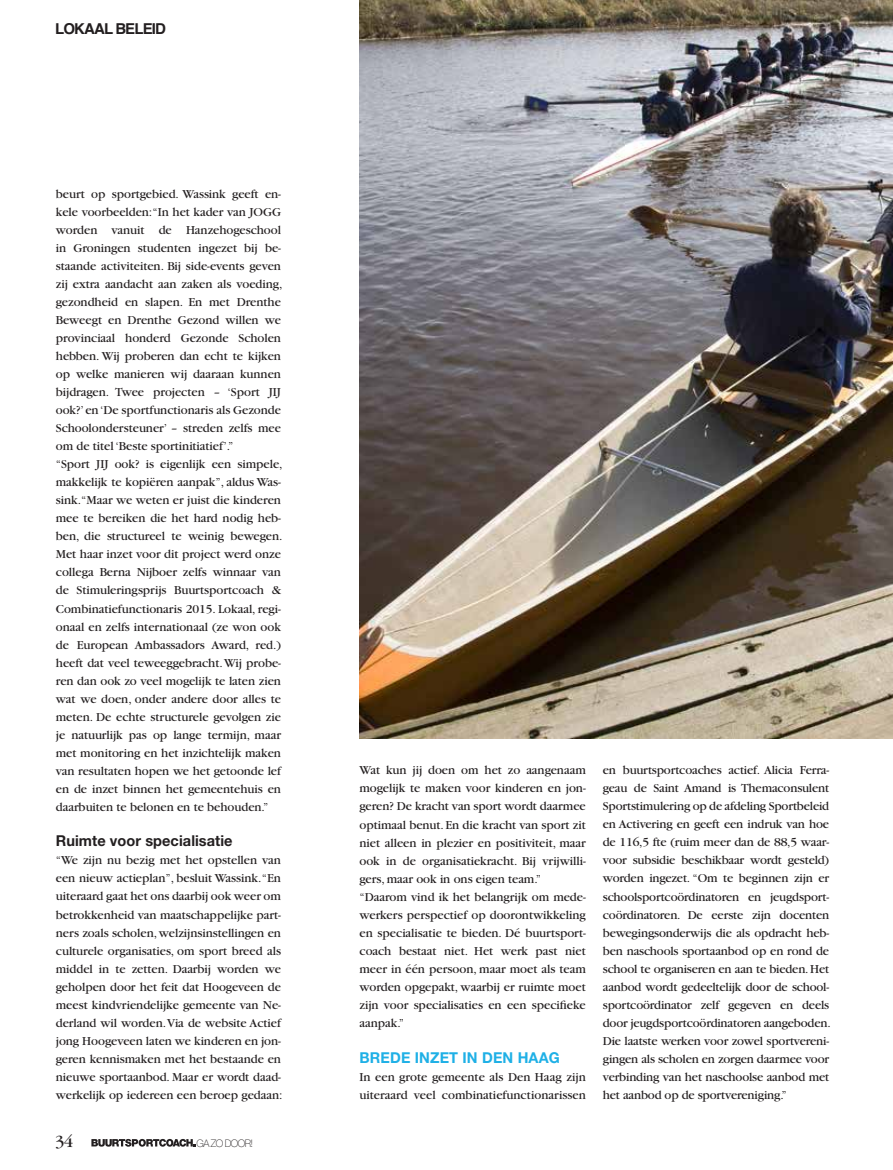
<style>
.page{position:relative;width:893px;height:1170px;background:#fff}
.page>*{position:absolute;margin:0;border:0;box-sizing:border-box;transform-origin:0 0}
.t1{font:18px "Garamond";color:#231f20}
.t2{font:700 15px "Helvetica Neue LT Std";letter-spacing:.005em;color:#231f20}
.t3{font:700 15px "Helvetica Neue LT Std";letter-spacing:.01em;color:#1fb0e6}
.t4{font:700 15px "Helvetica";letter-spacing:-.06em;color:#231f20}
.t5{font:12.75px/18px "Garamond";letter-spacing:-.005em;color:#231f20}
.t6{font:100 10.35px "Helvetica Neue LT Std";letter-spacing:-.06em;color:#231f20}
</style>
<div class="page">
<svg style="left:91px;top:1138px;width:104px;height:8px"></svg>
<img style="left:359px;top:0;width:534px;height:738px">
<p class="t4" style="left:55px;top:16px;width:112px">LOKAAL BELEID</p>
<p class="t5" style="left:56px;top:185px;width:228px">beurt op sportgebied. Wassink geeft en&shy;kele voorbeelden:“In het kader van JOGG worden vanuit de Hanzehogeschool in Groningen studenten ingezet bij be&shy;staande activiteiten. Bij side-events geven zij extra aandacht aan zaken als voeding, gezondheid en slapen. En met Drenthe Beweegt en Drenthe Gezond willen we provinciaal honderd Gezonde Scholen hebben. Wij proberen dan echt te kijken op welke manieren wij daaraan kunnen bijdragen. Twee projecten – ‘Sport JIJ ook?’ en ‘De sportfunctionaris als Gezonde Schoolondersteuner’ – streden zelfs mee om de titel ‘Beste sportinitiatief’.”<br>“Sport JIJ ook? is eigenlijk een simpele, makkelijk te kopiëren aanpak”, aldus Was&shy;sink.“Maar we weten er juist die kinderen mee te bereiken die het hard nodig heb&shy;ben, die structureel te weinig bewegen.<br>Met haar inzet voor dit project werd onze collega Berna Nijboer zelfs winnaar van de Stimuleringsprijs Buurtsportcoach &amp; Combinatiefunctionaris 2015. Lokaal, regi&shy;onaal en zelfs internationaal (ze won ook de European Ambassadors Award, red.) heeft dat veel teweeggebracht. Wij probe&shy;ren dan ook zo veel mogelijk te laten zien wat we doen, onder andere door alles te meten. De echte structurele gevolgen zie je natuurlijk pas op lange termijn, maar met monitoring en het inzichtelijk maken van resultaten hopen we het getoonde lef en de inzet binnen het gemeentehuis en daarbuiten te belonen en te behouden.”</p>
<p class="t2" style="left:56px;top:831px;width:178px">Ruimte voor specialisatie</p>
<p class="t5" style="left:56px;top:851px;width:228px">“We zijn nu bezig met het opstellen van een nieuw actieplan”, besluit Wassink.“En uiteraard gaat het ons daarbij ook weer om betrokkenheid van maatschappelijke part&shy;ners zoals scholen, welzijnsinstellingen en culturele organisaties, om sport breed als middel in te zetten. Daarbij worden we geholpen door het feit dat Hoogeveen de meest kindvriendelijke gemeente van Ne&shy;derland wil worden. Via de website Actief jong Hoogeveen laten we kinderen en jon&shy;geren kennismaken met het bestaande en nieuwe sportaanbod. Maar er wordt daad&shy;werkelijk op iedereen een beroep gedaan:</p>
<h1 class="t1" style="left:55px;top:1131px;width:20px">34</h1>
<p class="t6" style="left:196px;top:1136px;width:58px">GA ZO DOOR!</p>
<p class="t5" style="left:359px;top:761px;width:228px">Wat kun jij doen om het zo aangenaam mogelijk te maken voor kinderen en jon&shy;geren? De kracht van sport wordt daarmee optimaal benut. En die kracht van sport zit niet alleen in plezier en positiviteit, maar ook in de organisatiekracht. Bij vrijwilli&shy;gers, maar ook in ons eigen team.” “Daarom vind ik het belangrijk om mede&shy;werkers perspectief op doorontwikkeling en specialisatie te bieden. Dé buurtsport&shy;coach bestaat niet. Het werk past niet meer in één persoon, maar moet als team worden opgepakt, waarbij er ruimte moet zijn voor specialisaties en een specifieke aanpak.”</p>
<p class="t3" style="left:359px;top:1047px;width:202px">BREDE INZET IN DEN HAAG</p>
<p class="t5" style="left:359px;top:1067px;width:228px">In een grote gemeente als Den Haag zijn uiteraard veel combinatiefunctionarissen</p>
<p class="t5" style="left:603px;top:761px;width:229px">en buurtsportcoaches actief. Alicia Ferra&shy;geau de Saint Amand is Themaconsulent Sportstimulering op de afdeling Sportbeleid en Activering en geeft een indruk van hoe de 116,5 fte (ruim meer dan de 88,5 waar&shy;voor subsidie beschikbaar wordt gesteld) worden ingezet. “Om te beginnen zijn er schoolsportcoördinatoren en jeugdsport&shy;coördinatoren. De eerste zijn docenten bewegingsonderwijs die als opdracht heb&shy;ben naschools sportaanbod op en rond de school te organiseren en aan te bieden. Het aanbod wordt gedeeltelijk door de school&shy;sportcoördinator zelf gegeven en deels door jeugdsportcoördinatoren aangeboden.<br>Die laatste werken voor zowel sportvereni&shy;gingen als scholen en zorgen daarmee voor verbinding van het naschoolse aanbod met het aanbod op de sportvereniging.”</p>
</div>
